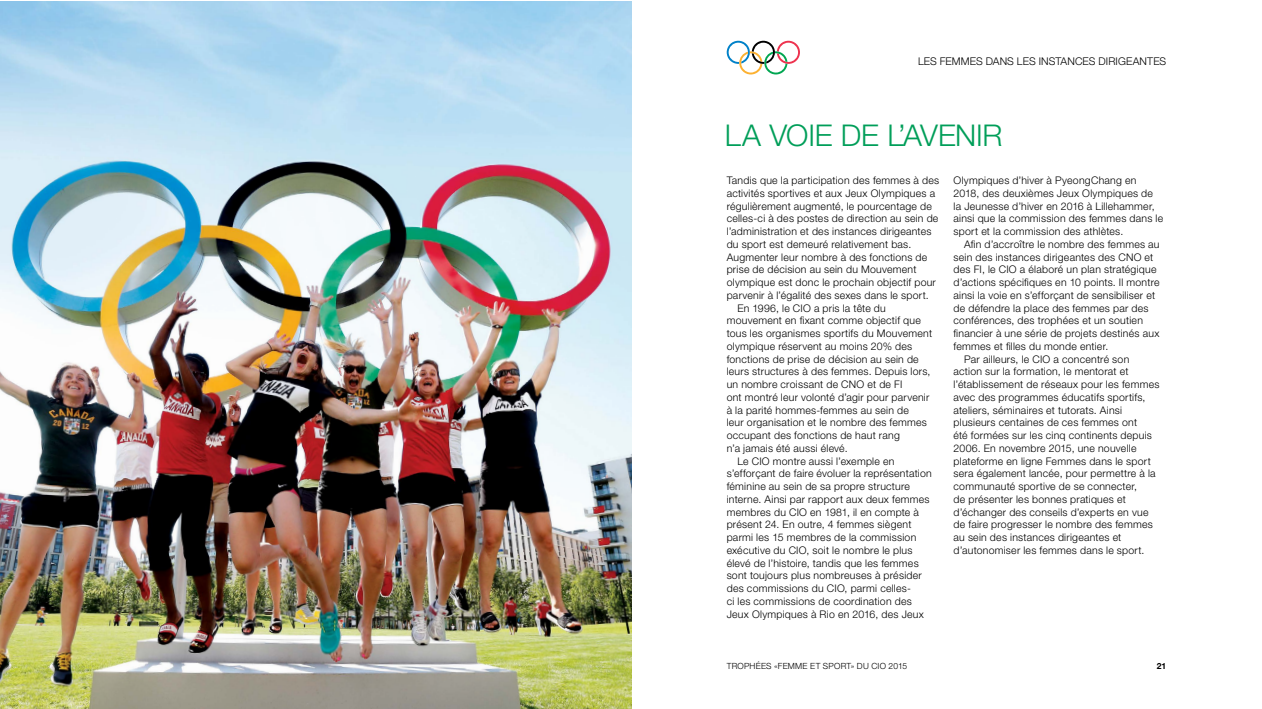
<style>
.page{position:relative;width:1262px;height:709px;background:#fff}
.page>*{position:absolute;margin:0;border:0;box-sizing:border-box;transform-origin:0 0}
.t1{font:300 30px "Helvetica Neue LT";letter-spacing:-.01em;color:#009e59}
.t2{font:300 10.62px "Helvetica Neue LT";letter-spacing:.01em;color:#000}
.t3{font:300 10.5px/12.8px "Helvetica Neue LT";letter-spacing:.025em;color:#000}
.t4{font:300 8.5px "Helvetica Neue LT";letter-spacing:.025em;color:#000}
.t5{font:700 8.5px "Helvetica Neue LT";color:#000}
</style>
<div class="page">
<img style="left:0;top:1px;width:631px;height:708px">
<svg style="left:726px;top:41px;width:74px;height:33px"></svg>
<p class="t2" style="left:918px;top:55px;width:250px">LES FEMMES DANS LES INSTANCES DIRIGEANTES</p>
<h1 class="t1" style="left:725px;top:117px;width:279px">LA VOIE DE L’AVENIR</h1>
<p class="t3" style="left:726px;top:174px;width:214px">Tandis que la participation des femmes à des</p>
<p class="t3" style="left:726px;top:186px;width:210px">activités sportives et aux Jeux Olympiques a</p>
<p class="t3" style="left:726px;top:199px;width:207px">régulièrement augmenté, le pourcentage de</p>
<p class="t3" style="left:726px;top:212px;width:213px">celles-ci à des postes de direction au sein de</p>
<p class="t3" style="left:726px;top:225px;width:206px">l’administration et des instances dirigeantes</p>
<p class="t3" style="left:726px;top:237px;width:186px">du sport est demeuré relativement bas.</p>
<p class="t3" style="left:726px;top:250px;width:202px">Augmenter leur nombre à des fonctions de</p>
<p class="t3" style="left:726px;top:263px;width:191px">prise de décision au sein du Mouvement</p>
<p class="t3" style="left:726px;top:276px;width:211px">olympique est donc le prochain objectif pour</p>
<p class="t3" style="left:726px;top:288px;width:203px">parvenir à l’égalité des sexes dans le sport.</p>
<p class="t3" style="left:737px;top:301px;width:150px">En 1996, le CIO a pris la tête du</p>
<p class="t3" style="left:726px;top:314px;width:196px">mouvement en fixant comme objectif que</p>
<p class="t3" style="left:726px;top:327px;width:207px">tous les organismes sportifs du Mouvement</p>
<p class="t3" style="left:726px;top:339px;width:187px">olympique réservent au moins 20% des</p>
<p class="t3" style="left:726px;top:352px;width:193px">fonctions de prise de décision au sein de</p>
<p class="t3" style="left:726px;top:365px;width:205px">leurs structures à des femmes. Depuis lors,</p>
<p class="t3" style="left:726px;top:378px;width:177px">un nombre croissant de CNO et de FI</p>
<p class="t3" style="left:726px;top:390px;width:204px">ont montré leur volonté d’agir pour parvenir</p>
<p class="t3" style="left:726px;top:403px;width:184px">à la parité hommes-femmes au sein de</p>
<p class="t3" style="left:726px;top:416px;width:202px">leur organisation et le nombre des femmes</p>
<p class="t3" style="left:726px;top:429px;width:175px">occupant des fonctions de haut rang</p>
<p class="t3" style="left:726px;top:441px;width:122px">n’a jamais été aussi élevé.</p>
<p class="t3" style="left:737px;top:454px;width:159px">Le CIO montre aussi l’exemple en</p>
<p class="t3" style="left:726px;top:467px;width:207px">s’efforçant de faire évoluer la représentation</p>
<p class="t3" style="left:726px;top:480px;width:185px">féminine au sein de sa propre structure</p>
<p class="t3" style="left:726px;top:492px;width:204px">interne. Ainsi par rapport aux deux femmes</p>
<p class="t3" style="left:726px;top:505px;width:194px">membres du CIO en 1981, il en compte à</p>
<p class="t3" style="left:726px;top:518px;width:186px">présent 24. En outre, 4 femmes siègent</p>
<p class="t3" style="left:726px;top:531px;width:191px">parmi les 15 membres de la commission</p>
<p class="t3" style="left:726px;top:543px;width:187px">exécutive du CIO, soit le nombre le plus</p>
<p class="t3" style="left:726px;top:556px;width:193px">élevé de l’histoire, tandis que les femmes</p>
<p class="t3" style="left:726px;top:569px;width:197px">sont toujours plus nombreuses à présider</p>
<p class="t3" style="left:726px;top:582px;width:186px">des commissions du CIO, parmi celles-</p>
<p class="t3" style="left:726px;top:594px;width:187px">ci les commissions de coordination des</p>
<p class="t3" style="left:726px;top:607px;width:199px">Jeux Olympiques à Rio en 2016, des Jeux</p>
<p class="t3" style="left:953px;top:174px;width:211px">Olympiques d’hiver à PyeongChang en 2018, des deuxièmes Jeux Olympiques de la Jeunesse d’hiver en 2016 à Lillehammer, ainsi que la commission des femmes dans le sport et la commission des athlètes.</p>
<p class="t3" style="left:964px;top:237px;width:197px">Afin d’accroître le nombre des femmes au</p>
<p class="t3" style="left:953px;top:250px;width:201px">sein des instances dirigeantes des CNO et</p>
<p class="t3" style="left:953px;top:263px;width:204px">des FI, le CIO a élaboré un plan stratégique</p>
<p class="t3" style="left:953px;top:276px;width:207px">d’actions spécifiques en 10 points. Il montre</p>
<p class="t3" style="left:953px;top:288px;width:203px">ainsi la voie en s’efforçant de sensibiliser et</p>
<p class="t3" style="left:953px;top:301px;width:196px">de défendre la place des femmes par des</p>
<p class="t3" style="left:953px;top:314px;width:191px">conférences, des trophées et un soutien</p>
<p class="t3" style="left:953px;top:327px;width:207px">financier à une série de projets destinés aux</p>
<p class="t3" style="left:953px;top:339px;width:156px">femmes et filles du monde entier.</p>
<p class="t3" style="left:964px;top:352px;width:167px">Par ailleurs, le CIO a concentré son</p>
<p class="t3" style="left:953px;top:365px;width:176px">action sur la formation, le mentorat et</p>
<p class="t3" style="left:953px;top:378px;width:207px">l’établissement de réseaux pour les femmes</p>
<p class="t3" style="left:953px;top:390px;width:193px">avec des programmes éducatifs sportifs,</p>
<p class="t3" style="left:953px;top:403px;width:170px">ateliers, séminaires et tutorats. Ainsi</p>
<p class="t3" style="left:953px;top:416px;width:185px">plusieurs centaines de ces femmes ont</p>
<p class="t3" style="left:953px;top:429px;width:200px">été formées sur les cinq continents depuis</p>
<p class="t3" style="left:953px;top:441px;width:184px">2006. En novembre 2015, une nouvelle</p>
<p class="t3" style="left:953px;top:454px;width:199px">plateforme en ligne Femmes dans le sport</p>
<p class="t3" style="left:953px;top:467px;width:204px">sera également lancée, pour permettre à la</p>
<p class="t3" style="left:953px;top:480px;width:185px">communauté sportive de se connecter,</p>
<p class="t3" style="left:953px;top:492px;width:174px">de présenter les bonnes pratiques et</p>
<p class="t3" style="left:953px;top:505px;width:196px">d’échanger des conseils d’experts en vue</p>
<p class="t3" style="left:953px;top:518px;width:201px">de faire progresser le nombre des femmes</p>
<p class="t3" style="left:953px;top:531px;width:169px">au sein des instances dirigeantes et</p>
<p class="t3" style="left:953px;top:543px;width:192px">d’autonomiser les femmes dans le sport.</p>
<p class="t4" style="left:726px;top:660px;width:182px">TROPHÉES «FEMME ET SPORT» DU CIO 2015</p>
<p class="t5" style="left:1156px;top:660px;width:11px">21</p>
</div>
